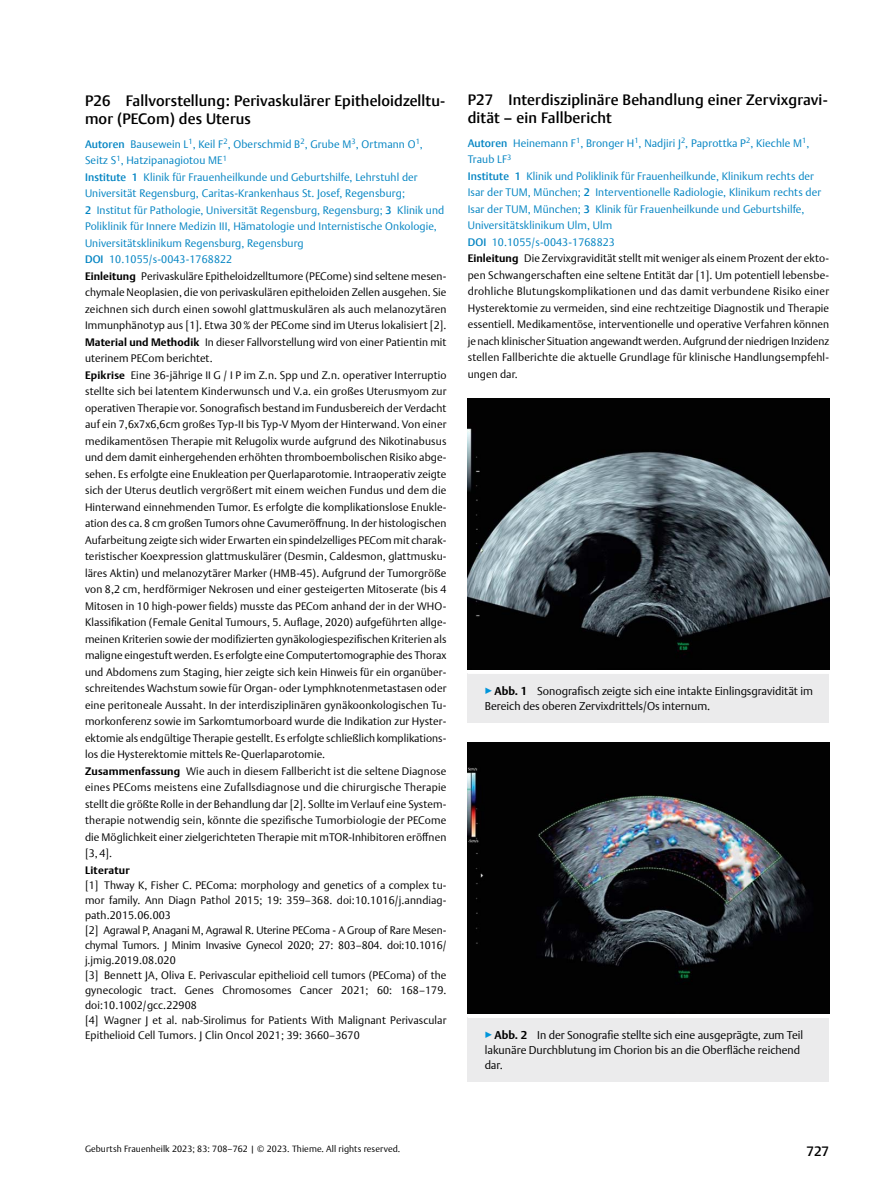
<style>
.page{position:relative;width:893px;height:1191px;background:#fff}
.page>*{position:absolute;margin:0;border:0;box-sizing:border-box;transform-origin:0 0}
.t1{font:500 15px/18px "Thieme Argo 2011";letter-spacing:.01em;color:#000}
.t2{font:500 13.5px "Thieme Argo 2011";color:#000}
.t3{font:300 11.25px/15px "Thieme Argo 2011";color:#000}
.t4{font:300 10.8px/16.5px "Thieme Argo 2011";letter-spacing:.01em;color:#000}
.t5{font:700 10.8px "Thieme Argo 2011";letter-spacing:.02em;color:#000}
.t6{font:300 9px "Thieme Argo 2011";letter-spacing:.01em;color:#000}
.s1{font-weight:500;color:#0083c2}
.s2{color:#0083c2}
.s3{font-weight:700}
.s4{color:#0095da}
</style>
<div class="page">
<div style="left:468px;top:673px;width:361px;height:49px;background:#ebebec"></div>
<hr style="left:468px;top:670px;width:361px;height:4px;background:#fff">
<img style="left:468px;top:398px;width:361px;height:271px">
<div style="left:468px;top:1017px;width:361px;height:64px;background:#ebebec"></div>
<hr style="left:468px;top:1014px;width:361px;height:4px;background:#fff">
<img style="left:468px;top:742px;width:361px;height:271px">
<h1 class="t1" style="left:85px;top:91px;width:362px">P26 Fallvorstellung: Perivaskulärer Epitheloidzelltu&shy;mor (PECom) des Uterus</h1>
<p class="t4" style="left:85px;top:135px;width:363px"><span class="s1">Autoren</span> <span class="s2">Bausewein L</span><sup>1</sup><span class="s2">, Keil F</span><sup>2</sup><span class="s2">, Oberschmid B</span><sup>2</sup><span class="s2">, Grube M</span><sup>3</sup><span class="s2">, Ortmann O</span><sup>1</sup><span class="s2">, Seitz S</span><sup>1</sup><span class="s2">, Hatzipanagiotou ME</span><sup>1<br></sup><span class="s1">Institute 1</span> <span class="s2">Klinik für Frauenheilkunde und Geburtshilfe, Lehrstuhl der Universität Regensburg, Caritas-Krankenhaus St. Josef, Regensburg;<br></span><span class="s1">2</span> <span class="s2">Institut für Pathologie, Universität Regensburg, Regensburg;</span> <span class="s1">3</span> <span class="s2">Klinik und Poliklinik für Innere Medizin III, Hämatologie und Internistische Onkologie, Universitätsklinikum Regensburg, Regensburg<br></span><span class="s1">DOI</span> <span class="s2">10.1055/s-0043-1768822<br></span><span class="s3">Einleitung</span> Perivaskuläre Epitheloidzelltumore (PECome) sind seltene mesen&shy;chymale Neoplasien, die von perivaskulären epitheloiden Zellen ausgehen. Sie zeichnen sich durch einen sowohl glattmuskulären als auch melanozytären Immunphänotyp aus [1]. Etwa 30% der PECome sind im Uterus lokalisiert [2].<br><span class="s3">Material und Methodik</span> In dieser Fallvorstellung wird von einer Patientin mit uterinem PECom berichtet.<br><span class="s3">Epikrise</span> Eine 36-jährige II G / I P im Z.n. Spp und Z.n. operativer Interruptio stellte sich bei latentem Kinderwunsch und V.a. ein großes Uterusmyom zur operativen Therapie vor. Sonografisch bestand im Fundusbereich der Verdacht auf ein 7,6x7x6,6cm großes Typ-II bis Typ-V Myom der Hinterwand. Von einer medikamentösen Therapie mit Relugolix wurde aufgrund des Nikotinabusus und dem damit einhergehenden erhöhten thromboembolischen Risiko abge&shy;sehen. Es erfolgte eine Enukleation per Querlaparotomie. Intraoperativ zeigte sich der Uterus deutlich vergrößert mit einem weichen Fundus und dem die Hinterwand einnehmenden Tumor. Es erfolgte die komplikationslose Enukle&shy;ation des ca. 8 cm großen Tumors ohne Cavumeröffnung. In der histologischen Aufarbeitung zeigte sich wider Erwarten ein spindelzelliges PECom mit charak&shy;teristischer Koexpression glattmuskulärer (Desmin, Caldesmon, glattmusku&shy;läres Aktin) und melanozytärer Marker (HMB-45). Aufgrund der Tumorgröße von 8,2 cm, herdförmiger Nekrosen und einer gesteigerten Mitoserate (bis 4<br>Mitosen in 10 high-power fields) musste das PECom anhand der in der WHO-Klassifikation (Female Genital Tumours, 5. Auflage, 2020) aufgeführten allge&shy;meinen Kriterien sowie der modifizierten gynäkologiespezifischen Kriterien als maligne eingestuft werden. Es erfolgte eine Computertomographie des Thorax und Abdomens zum Staging, hier zeigte sich kein Hinweis für ein organüber&shy;schreitendes Wachstum sowie für Organ- oder Lymphknotenmetastasen oder eine peritoneale Aussaht. In der interdisziplinären gynäkoonkologischen Tu&shy;morkonferenz sowie im Sarkomtumorboard wurde die Indikation zur Hyster&shy;ektomie als endgültige Therapie gestellt. Es erfolgte schließlich komplikations&shy;los die Hysterektomie mittels Re-Querlaparotomie.<br><span class="s3">Zusammenfassung</span> Wie auch in diesem Fallbericht ist die seltene Diagnose eines PEComs meistens eine Zufallsdiagnose und die chirurgische Therapie stellt die größte Rolle in der Behandlung dar [2]. Sollte im Verlauf eine System&shy;therapie notwendig sein, könnte die spezifische Tumorbiologie der PECome die Möglichkeit einer zielgerichteten Therapie mit mTOR-Inhibitoren eröffnen [3, 4].</p>
<p class="t5" style="left:85px;top:862px;width:46px">Literatur</p>
<p class="t4" style="left:85px;top:877px;width:363px;line-height:15px">[1] Thway K, Fisher C. PEComa: morphology and genetics of a complex tu&shy;mor family. Ann Diagn Pathol 2015; 19: 359–368. doi:10.1016/j.anndiag&shy;path.2015.06.003<br>[2] Agrawal P, Anagani M, Agrawal R. Uterine PEComa - A Group of Rare Mesen&shy;chymal Tumors. J Minim Invasive Gynecol 2020; 27: 803–804. doi:10.1016/ j.jmig.2019.08.020<br>[3] Bennett JA, Oliva E. Perivascular epithelioid cell tumors (PEComa) of the gynecologic tract. Genes Chromosomes Cancer 2021; 60: 168–179. doi:10.1002/gcc.22908<br>[4] Wagner J et al. nab-Sirolimus for Patients With Malignant Perivascular Epithelioid Cell Tumors. J Clin Oncol 2021; 39: 3660–3670</p>
<h1 class="t1" style="left:468px;top:90px;width:362px">P27 Interdisziplinäre Behandlung einer Zervixgravi&shy;dität – ein Fallbericht</h1>
<p class="t4" style="left:468px;top:134px;width:363px"><span class="s1">Autoren</span> <span class="s2">Heinemann F</span><sup>1</sup><span class="s2">, Bronger H</span><sup>1</sup><span class="s2">, Nadjiri J</span><sup>2</sup><span class="s2">, Paprottka P</span><sup>2</sup><span class="s2">, Kiechle M</span><sup>1</sup><span class="s2">, Traub LF</span><sup>3<br></sup><span class="s1">Institute 1</span> <span class="s2">Klinik und Poliklinik für Frauenheilkunde, Klinikum rechts der Isar der TUM, München;</span> <span class="s1">2</span> <span class="s2">Interventionelle Radiologie, Klinikum rechts der Isar der TUM, München;</span> <span class="s1">3</span> <span class="s2">Klinik für Frauenheilkunde und Geburtshilfe, Universitätsklinikum Ulm, Ulm<br></span><span class="s1">DOI</span> <span class="s2">10.1055/s-0043-1768823<br></span><span class="s3">Einleitung</span> Die Zervixgravidität stellt mit weniger als einem Prozent der ekto&shy;pen Schwangerschaften eine seltene Entität dar [1]. Um potentiell lebensbe&shy;drohliche Blutungskomplikationen und das damit verbundene Risiko einer Hysterektomie zu vermeiden, sind eine rechtzeitige Diagnostik und Therapie essentiell. Medikamentöse, interventionelle und operative Verfahren können je nach klinischer Situation angewandt werden. Aufgrund der niedrigen Inzidenz stellen Fallberichte die aktuelle Grundlage für klinische Handlungsempfehl&shy;ungen dar.</p>
<p class="t3" style="left:485px;top:683px;width:330px"><span class="s4">▶</span><span class="s3">Abb. 1</span> Sonografisch zeigte sich eine intakte Einlingsgravidität im<br>Bereich des oberen Zervixdrittels/Os internum.</p>
<p class="t3" style="left:485px;top:1027px;width:320px"><span class="s4">▶</span><span class="s3">Abb. 2</span> In der Sonografie stellte sich eine ausgeprägte, zum Teil lakunäre Durchblutung im Chorion bis an die Oberfläche reichend dar.</p>
<p class="t6" style="left:85px;top:1143px;width:317px">Geburtsh Frauenheilk 2023; 83: 708–762 | © 2023. Thieme. All rights reserved.</p>
<p class="t2" style="left:806px;top:1142px;width:24px">727</p>
</div>
